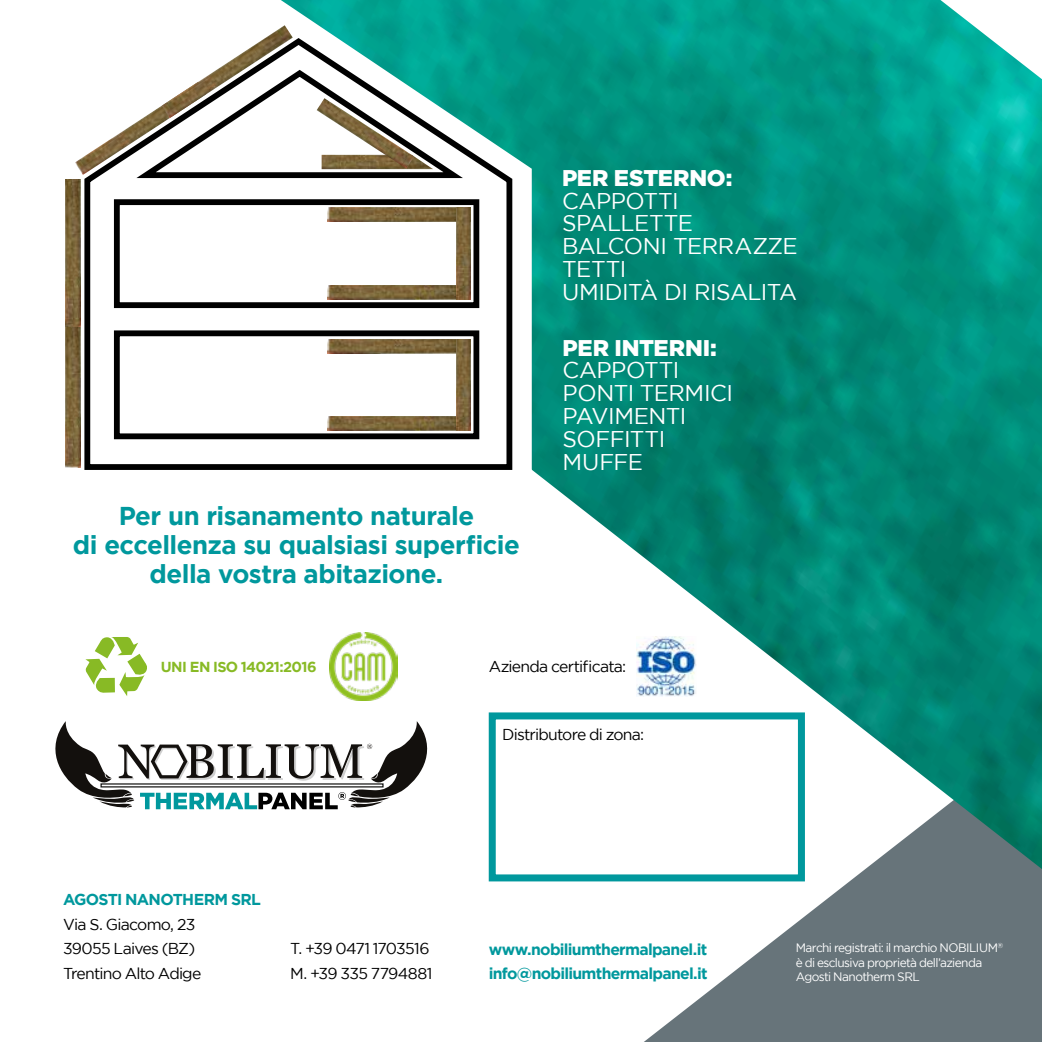
<style>
.page{position:relative;width:1042px;height:1042px;background:#fff}
.page>*{position:absolute;margin:0;border:0;box-sizing:border-box;transform-origin:0 0}
.t1{font:700 25.72px/29.2px "Gotham";letter-spacing:-.02em;color:#00989d;text-align:center}
.t2{font:22.75px/22.8px "Gotham";letter-spacing:-.02em;color:#fff}
.t3{font:900 22.75px "Gotham";letter-spacing:-.005em;color:#fff}
.t4{font:15.75px/24.5px "Gotham";letter-spacing:-.05em;color:#000}
.t5{font:700 15.75px/24.5px "Gotham";letter-spacing:-.045em;color:#00989d}
.t6{font:700 14.53px "Gotham";letter-spacing:-.04em;color:#88ba25}
.t7{font:12.25px/14.7px "Gotham";letter-spacing:-.05em;color:#fff}
</style>
<div class="page">
<svg style="left:644px;top:869px;width:398px;height:173px;fill:#67747a"></svg>
<img style="left:329px;top:0;width:713px;height:869px">
<svg style="left:145px;top:809px;width:201px;height:2px"></svg>
<svg style="left:55px;top:721px;width:383px;height:88px"></svg>
<div style="left:489px;top:712px;width:316px;height:169px;border:7px solid #00989d"></div>
<svg style="left:65px;top:0;width:467px;height:476px"></svg>
<svg style="left:79px;top:35px;width:436px;height:438px"></svg>
<div style="left:114px;top:199px;width:365px;height:109px;border:6px solid #000"></div>
<div style="left:114px;top:330px;width:365px;height:109px;border:6px solid #000"></div>
<svg style="left:127px;top:65px;width:345px;height:116px"></svg>
<img style="left:66px;top:327px;width:15px;height:140px">
<img style="left:66px;top:180px;width:15px;height:147px">
<img style="left:328px;top:285px;width:128px;height:14px">
<img style="left:328px;top:208px;width:128px;height:14px">
<img style="left:456px;top:208px;width:15px;height:91px">
<img style="left:328px;top:417px;width:128px;height:14px">
<img style="left:328px;top:339px;width:128px;height:14px">
<img style="left:456px;top:339px;width:15px;height:92px">
<img style="left:75px;top:82px;width:131px;height:93px">
<img style="left:161px;top:25px;width:132px;height:93px">
<img style="left:414px;top:155px;width:19px;height:14px">
<img style="left:317px;top:98px;width:97px;height:71px">
<svg style="left:85px;top:637px;width:62px;height:59px"></svg>
<img style="left:330px;top:633px;width:67px;height:67px">
<img style="left:636px;top:636px;width:61px;height:61px">
<h1 class="t1" style="left:73px;top:500px;width:448px">Per un risanamento naturale<br>di eccellenza su qualsiasi superficie della vostra abitazione.</h1>
<h2 class="t3" style="left:562px;top:165px;width:172px">PER ESTERNO:</h2>
<h2 class="t2" style="left:562px;top:189px;width:237px">CAPPOTTI<br>SPALLETTE<br>BALCONI TERRAZZE<br>TETTI<br>UMIDITÀ DI RISALITA</h2>
<h2 class="t3" style="left:563px;top:334px;width:156px">PER INTERNI:</h2>
<h2 class="t2" style="left:563px;top:359px;width:172px">CAPPOTTI<br>PONTI TERMICI<br>PAVIMENTI<br>SOFFITTI<br>MUFFE</h2>
<p class="t6" style="left:161px;top:658px;width:157px">UNI EN ISO 14021:2016</p>
<p class="t4" style="left:489px;top:654px;width:139px">Azienda certificata:</p>
<p class="t4" style="left:502px;top:721px;width:144px">Distributore di zona:</p>
<p class="t5" style="left:63px;top:887px;width:200px">AGOSTI NANOTHERM SRL</p>
<p class="t4" style="left:63px;top:912px;width:140px">Via S. Giacomo, 23<br>39055 Laives (BZ)<br>Trentino Alto Adige</p>
<p class="t4" style="left:290px;top:936px;width:144px">T. +39 0471 1703516<br>M. +39 335 7794881</p>
<p class="t5" style="left:489px;top:936px;width:220px">www.nobiliumthermalpanel.it info@nobiliumthermalpanel.it</p>
<p class="t7" style="left:796px;top:940px;width:209px">Marchi registrati: il marchio NOBILIUM<sup>® </sup>è di esclusiva proprietà dell’azienda<br>Agosti Nanotherm SRL</p>
</div>
